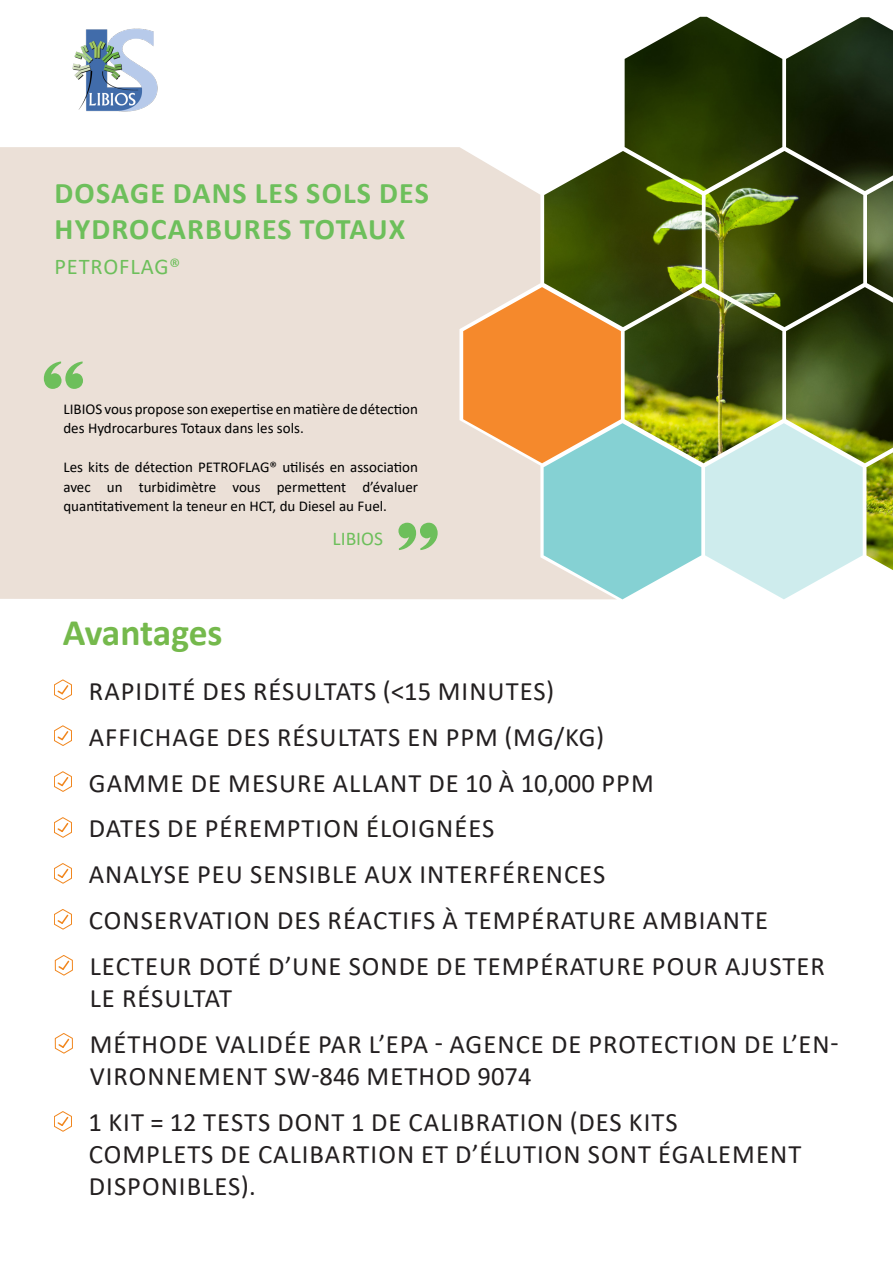
<style>
.page{position:relative;width:893px;height:1263px;background:#fff}
.page>*{position:absolute;margin:0;border:0;box-sizing:border-box;transform-origin:0 0}
.Titre_H1{font:700 37.5px "Calibri";letter-spacing:-.01em;color:#75b94c}
.Titre_H1-2{font:700 30px/36px "Calibri";letter-spacing:.04em;color:#6dbf5b}
.Titre_H1-3{font:26.55px/32px "Calibri";letter-spacing:.04em;color:#231f20}
.Titre_H1-4{font:22.5px "Calibri";letter-spacing:.04em;color:#6dbf5b}
.Titre_H1-5{font:19.5px "Calibri";color:#6dbf5b}
.t1{font:15px/19.5px "Calibri";color:#000}
</style>
<div class="page">
<div style="left:0;top:147px;width:541px;height:452px;background:#ebe0d7"></div>
<img style="left:72px;top:28px;width:86px;height:84px">
<svg style="left:44px;top:361px;width:39px;height:28px"></svg>
<svg style="left:398px;top:523px;width:40px;height:27px"></svg>
<img style="left:544px;top:151px;width:158px;height:136px">
<img style="left:625px;top:17px;width:157px;height:174px">
<img style="left:706px;top:151px;width:157px;height:136px">
<svg style="left:463px;top:287px;width:400px;height:312px;background:#b4b590"></svg>
<img style="left:867px;top:191px;width:26px;height:96px">
<img style="left:866px;top:463px;width:27px;height:107px">
<img style="left:786px;top:17px;width:107px;height:174px">
<img style="left:786px;top:287px;width:107px;height:176px">
<svg style="left:54px;top:680px;width:18px;height:20px"></svg>
<svg style="left:54px;top:726px;width:18px;height:20px"></svg>
<svg style="left:54px;top:771px;width:18px;height:20px"></svg>
<svg style="left:54px;top:817px;width:18px;height:20px"></svg>
<svg style="left:54px;top:863px;width:18px;height:20px"></svg>
<svg style="left:54px;top:909px;width:18px;height:20px"></svg>
<svg style="left:55px;top:955px;width:18px;height:20px"></svg>
<svg style="left:55px;top:1033px;width:18px;height:20px"></svg>
<svg style="left:54px;top:1111px;width:18px;height:20px"></svg>
<p class="Titre_H1-2" style="left:55px;top:175px;width:376px">DOSAGE DANS LES SOLS DES<br>HYDROCARBURES TOTAUX</p>
<p class="Titre_H1-4" style="left:54px;top:251px;width:128px">PETROFLAG®</p>
<p class="t1" style="left:63px;top:399px;width:356px">LIBIOS vous propose son exepertise en matière de détection des Hydrocarbures Totaux dans les sols.</p>
<p class="t1" style="left:63px;top:457px;width:356px;text-align:justify">Les kits de détection PETROFLAG® utilisés en association avec un turbidimètre vous permettent d’évaluer quantitativement la teneur en HCT, du Diesel au Fuel.</p>
<p class="Titre_H1" style="left:63px;top:606px;width:161px">Avantages</p>
<p class="Titre_H1-5" style="left:333px;top:525px;width:52px">LIBIOS</p>
<p class="Titre_H1-3" style="left:89px;top:674px;width:467px">RAPIDITÉ DES RÉSULTATS (&lt;15 MINUTES)</p>
<p class="Titre_H1-3" style="left:89px;top:720px;width:517px">AFFICHAGE DES RÉSULTATS EN PPM (MG/KG)</p>
<p class="Titre_H1-3" style="left:89px;top:766px;width:566px">GAMME DE MESURE ALLANT DE 10 À 10,000 PPM</p>
<p class="Titre_H1-3" style="left:89px;top:812px;width:407px">DATES DE PÉREMPTION ÉLOIGNÉES</p>
<p class="Titre_H1-3" style="left:89px;top:858px;width:518px">ANALYSE PEU SENSIBLE AUX INTERFÉRENCES</p>
<p class="Titre_H1-3" style="left:89px;top:904px;width:681px">CONSERVATION DES RÉACTIFS À TEMPÉRATURE AMBIANTE</p>
<p class="Titre_H1-3" style="left:90px;top:950px;width:737px">LECTEUR DOTÉ D’UNE SONDE DE TEMPÉRATURE POUR AJUSTER<br>LE RÉSULTAT</p>
<p class="Titre_H1-3" style="left:90px;top:1028px;width:750px">MÉTHODE VALIDÉE PAR L’EPA - AGENCE DE PROTECTION DE L’EN-<br>VIRONNEMENT SW-846 METHOD 9074</p>
<p class="Titre_H1-3" style="left:88px;top:1106px;width:714px">1 KIT = 12 TESTS DONT 1 DE CALIBRATION (DES KITS<br>COMPLETS DE CALIBARTION ET D’ÉLUTION SONT ÉGALEMENT<br>DISPONIBLES).</p>
</div>
